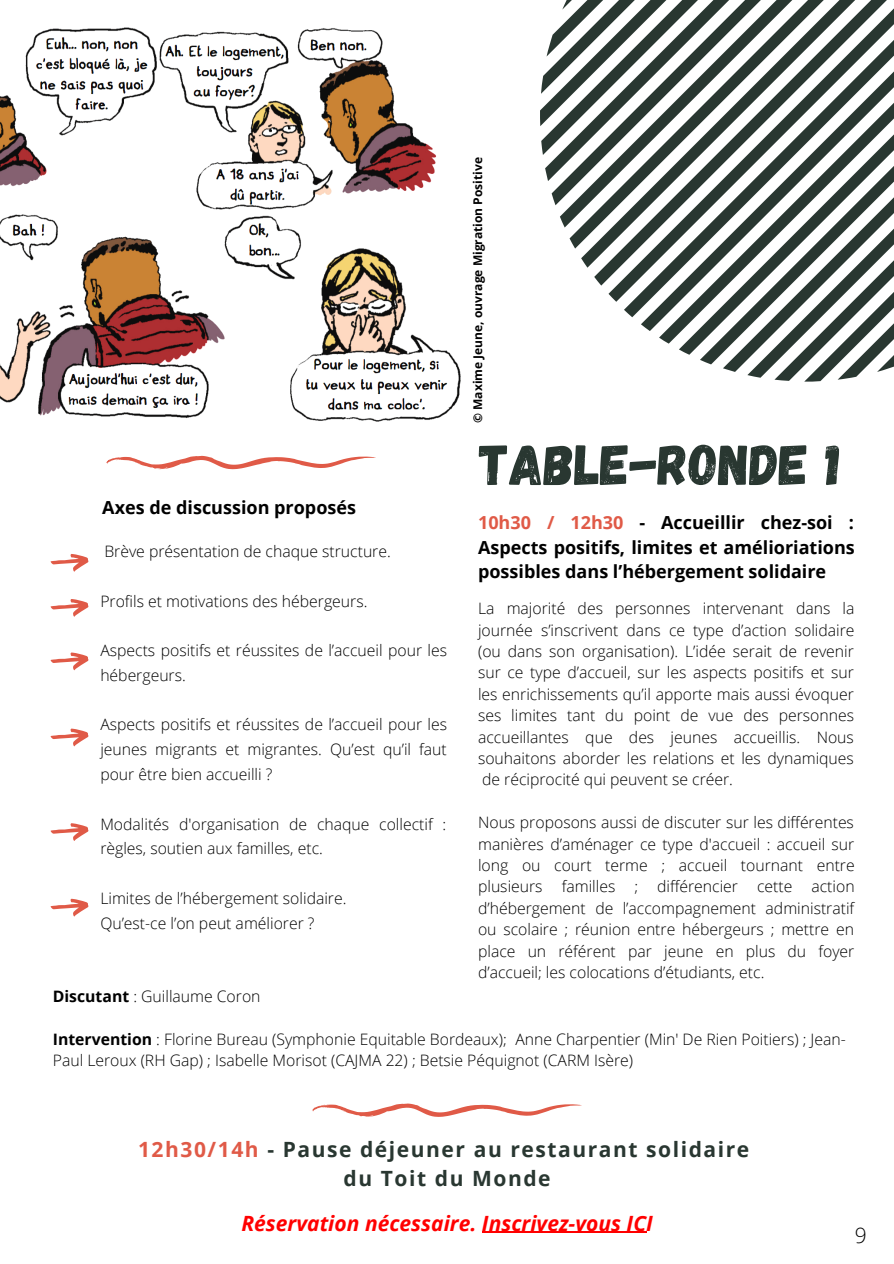
<style>
.page{position:relative;width:894px;height:1264px;background:#fff}
.page>*{position:absolute;margin:0;border:0;box-sizing:border-box;transform-origin:0 0}
.t1{font:57px "Gagalin";color:#293731}
.t2{font:700 21px "Open Sans";letter-spacing:.075em;color:#293731}
.t3{font:italic 700 21px "Open Sans";color:#f00}
.t4{font:300 21px "Open Sans";color:#000}
.t5{font:700 18px/24.8px "Open Sans";color:#000;text-align:justify}
.t6{font:300 15.75px/21.5px "Open Sans";color:#000;text-align:justify}
.t7{font:700 12px "Open Sans";color:#000}
.s1{color:#e05a47}
.s2{font-weight:700}
</style>
<div class="page">
<img style="left:0;top:27px;width:461px;height:395px">
<svg style="left:50px;top:554px;width:38px;height:18px"></svg>
<svg style="left:50px;top:599px;width:38px;height:18px"></svg>
<svg style="left:50px;top:652px;width:38px;height:18px"></svg>
<svg style="left:50px;top:728px;width:38px;height:18px"></svg>
<svg style="left:50px;top:823px;width:38px;height:18px"></svg>
<svg style="left:50px;top:898px;width:38px;height:18px"></svg>
<svg style="left:106px;top:456px;width:270px;height:13px"></svg>
<svg style="left:312px;top:1103px;width:270px;height:14px"></svg>
<svg style="left:540px;top:0;width:353px;height:381px"></svg>
<hr style="left:482px;top:1231px;width:164px;height:1px;background:#f00">
<p class="t7" style="left:469px;top:423px;width:267px;rotate:-90deg">© Maxime Jeune, ouvrage Migration Positive</p>
<p class="t5" style="left:102px;top:495px;width:255px">Axes de discussion proposés</p>
<p class="t6" style="left:104px;top:540px;width:288px">Brève présentation de chaque structure.</p>
<p class="t6" style="left:100px;top:589px;width:268px">Profils et motivations des hébergeurs.</p>
<p class="t6" style="left:100px;top:637px;width:348px;line-height:24.8px">Aspects positifs et réussites de l’accueil pour les hébergeurs.</p>
<p class="t6" style="left:100px;top:712px;width:348px;line-height:24.8px">Aspects positifs et réussites de l’accueil pour les jeunes migrants et migrantes. Qu’est qu’il faut pour être bien accueilli ?</p>
<p class="t6" style="left:100px;top:811px;width:347px;line-height:24.8px">Modalités d'organisation de chaque collectif : règles, soutien aux familles, etc.</p>
<p class="t6" style="left:100px;top:887px;width:247px">Limites de l’hébergement solidaire.</p>
<p class="t6" style="left:100px;top:911px;width:216px">Qu’est-ce l’on peut améliorer ?</p>
<p class="t1" style="left:479px;top:428px;width:362px">TABLE-RONDE 1</p>
<p class="t5" style="left:478px;top:509px;width:378px"><span class="s1">10h30 / 12h30</span> - Accueillir chez-soi :<br>Aspects positifs, limites et amélioriations possibles dans l’hébergement solidaire</p>
<p class="t6" style="left:478px;top:597px;width:378px">La majorité des personnes intervenant dans la journée s’inscrivent dans ce type d’action solidaire (ou dans son organisation). L’idée serait de revenir sur ce type d’accueil, sur les aspects positifs et sur les enrichissements qu’il apporte mais aussi évoquer ses limites tant du point de vue des personnes accueillantes que des jeunes accueillis. Nous souhaitons aborder les relations et les dynamiques de réciprocité qui peuvent se créer.</p>
<p class="t6" style="left:478px;top:811px;width:378px">Nous proposons aussi de discuter sur les différentes manières d’aménager ce type d'accueil : accueil sur long ou court terme ; accueil tournant entre plusieurs familles ; différencier cette action d’hébergement de l’accompagnement administratif ou scolaire ; réunion entre hébergeurs ; mettre en place un référent par jeune en plus du foyer d’accueil; les colocations d’étudiants, etc.</p>
<p class="t6" style="left:53px;top:985px;width:209px"><span class="s2">Discutant</span> : Guillaume Coron</p>
<p class="t6" style="left:53px;top:1027px;width:794px"><span class="s2">Intervention</span> : Florine Bureau (Symphonie Equitable Bordeaux); Anne Charpentier (Min' De Rien Poitiers) ; Jean-<br>Paul Leroux (RH Gap) ; Isabelle Morisot (CAJMA 22) ; Betsie Péquignot (CARM Isère)</p>
<p class="t2" style="left:138px;top:1134px;width:612px"><span class="s1">12h30/14h</span> - Pause déjeuner au restaurant solidaire</p>
<p class="t2" style="left:343px;top:1163px;width:208px">du Toit du Monde</p>
<p class="t3" style="left:241px;top:1208px;width:413px">Réservation nécessaire. Inscrivez-vous ICI</p>
<p class="t4" style="left:854px;top:1220px;width:13px">9</p>
</div>
